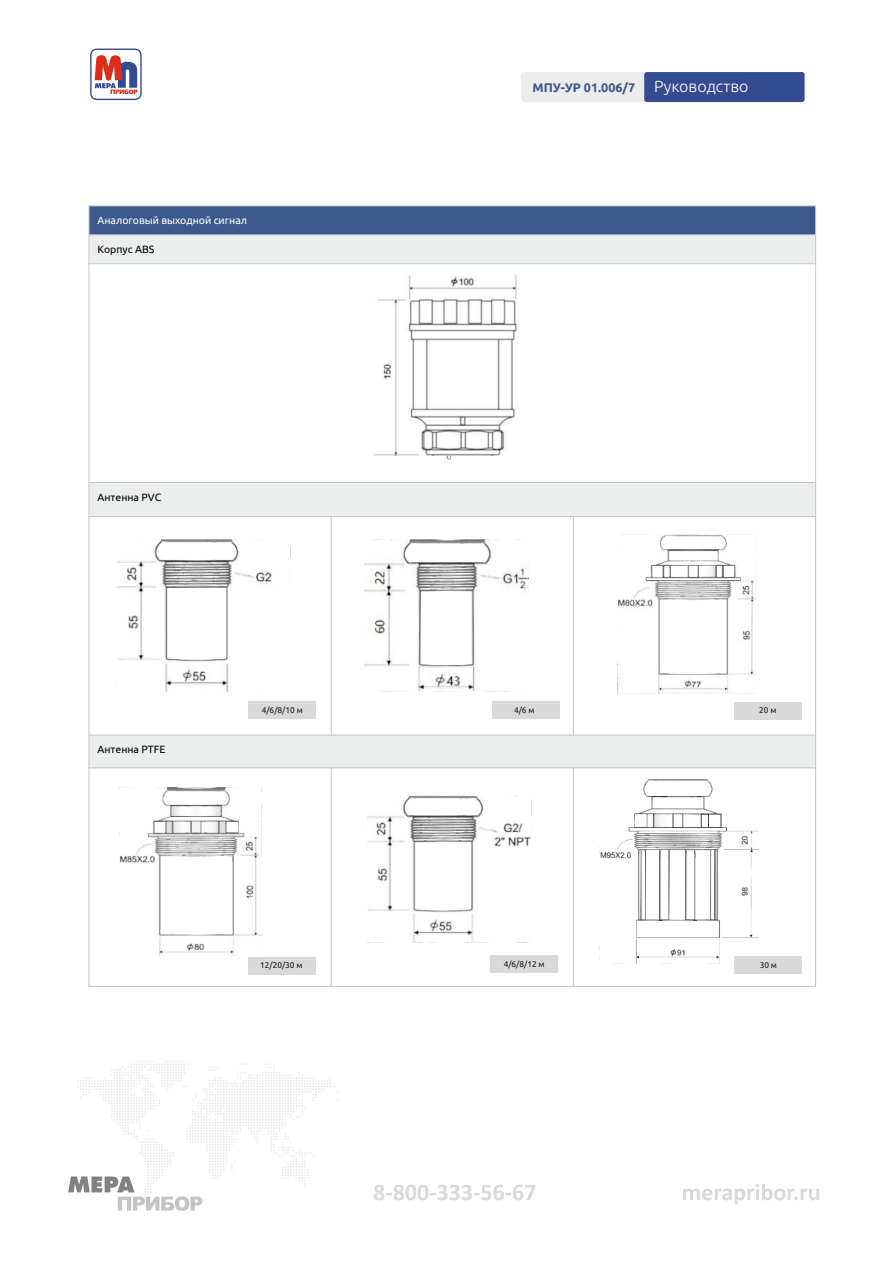
<style>
.page{position:relative;width:893px;height:1263px;background:#fff}
.page>*{position:absolute;margin:0;border:0;box-sizing:border-box;transform-origin:0 0}
.t1{font:700 12.45px "Ubuntu";color:#3b598b}
.t2{font:10.5px "Ubuntu";color:#000}
.t3{font:10.5px "Ubuntu";color:#fff}
.t4{font:8.25px "Ubuntu";color:#151616}
.s1{font-weight:300;font-size:16.05px;color:#fff}
</style>
<div class="page">
<svg style="left:68px;top:1061px;width:271px;height:150px"></svg>
<svg style="left:374px;top:1184px;width:445px;height:20px"></svg>
<div style="left:248px;top:701px;width:68px;height:18px;background:#d9d9da"></div>
<img style="left:368px;top:264px;width:169px;height:196px">
<div style="left:89px;top:206px;width:727px;height:29px;background:#3b598b"></div>
<div style="left:89px;top:235px;width:727px;height:29px;background:#eceded"></div>
<div style="left:89px;top:482px;width:727px;height:34px;background:#eceded"></div>
<div style="left:89px;top:735px;width:727px;height:33px;background:#eceded"></div>
<hr style="left:89px;top:482px;width:1px;height:505px;background:#c3c4c4">
<hr style="left:89px;top:263px;width:1px;height:220px;background:#c9c9ca">
<hr style="left:89px;top:205px;width:1px;height:59px;background:#c5c5c5">
<hr style="left:331px;top:767px;width:1px;height:220px;background:#c3c4c4">
<hr style="left:331px;top:516px;width:1px;height:219px;background:#c3c4c4">
<hr style="left:573px;top:767px;width:1px;height:220px;background:#c3c4c4">
<hr style="left:573px;top:516px;width:1px;height:219px;background:#c3c4c4">
<hr style="left:815px;top:482px;width:1px;height:505px;background:#c3c4c4">
<hr style="left:815px;top:263px;width:1px;height:220px;background:#cccdcc">
<hr style="left:815px;top:205px;width:1px;height:59px;background:#c5c5c5">
<hr style="left:89px;top:986px;width:727px;height:1px;background:#c3c4c4">
<hr style="left:89px;top:767px;width:727px;height:1px;background:#c3c4c4">
<hr style="left:89px;top:735px;width:727px;height:1px;background:#c3c4c4">
<hr style="left:89px;top:516px;width:727px;height:1px;background:#c3c4c4">
<hr style="left:89px;top:482px;width:727px;height:1px;background:#c3c4c4">
<hr style="left:89px;top:263px;width:727px;height:1px;background:#cccdcc">
<hr style="left:89px;top:234px;width:727px;height:1px;background:#cccdcc">
<hr style="left:89px;top:205px;width:727px;height:1px;background:#c5c5c5">
<img style="left:599px;top:780px;width:159px;height:194px">
<img style="left:347px;top:768px;width:185px;height:175px">
<img style="left:119px;top:787px;width:143px;height:168px">
<img style="left:365px;top:539px;width:164px;height:153px">
<img style="left:617px;top:534px;width:140px;height:160px">
<img style="left:116px;top:539px;width:175px;height:154px">
<div style="left:492px;top:701px;width:68px;height:18px;background:#d9d9da"></div>
<div style="left:248px;top:957px;width:68px;height:17px;background:#d9d9da"></div>
<div style="left:490px;top:955px;width:68px;height:17px;background:#d9d9da"></div>
<div style="left:734px;top:956px;width:67px;height:17px;background:#d9d9da"></div>
<div style="left:734px;top:702px;width:68px;height:17px;background:#d9d9da"></div>
<div style="left:521px;top:72px;width:228px;height:30px;background:#ececec;border-radius:4px"></div>
<svg style="left:90px;top:49px;width:52px;height:51px"></svg>
<div style="left:644px;top:72px;width:161px;height:30px;background:#334b90;border-radius:3px"></div>
<p class="t3" style="left:97px;top:216px;width:151px">Аналоговый выходной сигнал</p>
<p class="t2" style="left:97px;top:243px;width:58px">Корпус ABS</p>
<h1 class="t1" style="left:533px;top:80px;width:217px">МПУ-УР 01.006/7 <span class="s1">Руководство</span></h1>
<p class="t2" style="left:97px;top:491px;width:65px">Антенна PVC</p>
<p class="t2" style="left:97px;top:743px;width:70px">Антенна PTFE</p>
<p class="t4" style="left:262px;top:707px;width:42px">4/6/8/10 м</p>
<p class="t4" style="left:514px;top:706px;width:22px">4/6 м</p>
<p class="t4" style="left:759px;top:707px;width:19px">20 м</p>
<p class="t4" style="left:260px;top:962px;width:44px">12/20/30 м</p>
<p class="t4" style="left:504px;top:960px;width:42px">4/6/8/12 м</p>
<p class="t4" style="left:760px;top:961px;width:19px">30 м</p>
</div>
